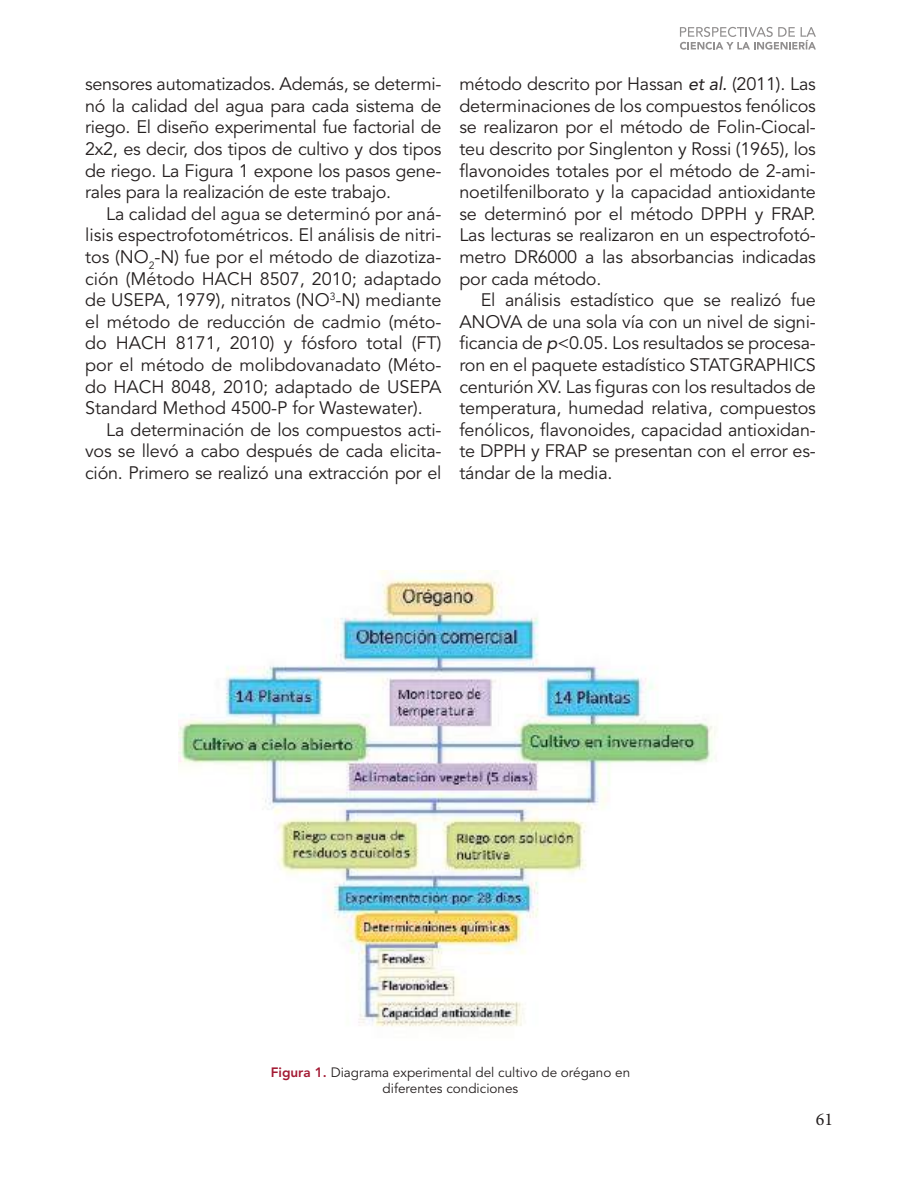
<style>
.page{position:relative;width:918px;height:1188px;background:#fff}
.page>*{position:absolute;margin:0;border:0;box-sizing:border-box;transform-origin:0 0}
.t1{font:18px/21.6px "Avenir LT Std";letter-spacing:-.01em;color:#241f1f;text-align:justify}
.t2{font:18px "Minion Pro";color:#241f1f}
.t3{font:13.5px/16.2px "Avenir LT Std";color:#241f1f;text-align:center}
.s1{font-style:italic}
.s2{font-weight:800;color:#a31a33}
</style>
<div class="page">
<svg style="left:680px;top:27px;width:136px;height:23px"></svg>
<img style="left:178px;top:571px;width:538px;height:456px">
<p class="t1" style="left:85px;top:74px;width:358px">sensores automatizados. Además, se determi&shy;nó la calidad del agua para cada sistema de riego. El diseño experimental fue factorial de 2x2, es decir, dos tipos de cultivo y dos tipos de riego. La Figura 1 expone los pasos gene&shy;rales para la realización de este trabajo.</p>
<p class="t1" style="left:85px;top:203px;width:358px;text-indent:21px">La calidad del agua se determinó por aná&shy;lisis espectrofotométricos. El análisis de nitri&shy;tos (NO<sub>2</sub>-N) fue por el método de diazotiza&shy;ción (Método HACH 8507, 2010; adaptado de USEPA, 1979), nitratos (NO<sup>3</sup>-N) mediante el método de reducción de cadmio (méto&shy;do HACH 8171, 2010) y fósforo total (FT) por el método de molibdovanadato (Méto&shy;do HACH 8048, 2010; adaptado de USEPA Standard Method 4500-P for Wastewater).</p>
<p class="t1" style="left:85px;top:419px;width:358px;text-indent:21px">La determinación de los compuestos acti&shy;vos se llevó a cabo después de cada elicita&shy;ción. Primero se realizó una extracción por el</p>
<p class="t1" style="left:459px;top:74px;width:358px">método descrito por Hassan <span class="s1">et al.</span> (2011). Las determinaciones de los compuestos fenólicos se realizaron por el método de Folin-Ciocal&shy;teu descrito por Singlenton y Rossi (1965), los flavonoides totales por el método de 2-ami&shy;noetilfenilborato y la capacidad antioxidante se determinó por el método DPPH y FRAP.<br>Las lecturas se realizaron en un espectrofotó&shy;metro DR6000 a las absorbancias indicadas por cada método.</p>
<p class="t1" style="left:459px;top:290px;width:358px;text-indent:21px">El análisis estadístico que se realizó fue ANOVA de una sola vía con un nivel de signi&shy;ficancia de <span class="s1">p</span>&lt;0.05. Los resultados se procesa&shy;ron en el paquete estadístico STATGRAPHICS centurión XV. Las figuras con los resultados de temperatura, humedad relativa, compuestos fenólicos, flavonoides, capacidad antioxidan&shy;te DPPH y FRAP se presentan con el error es&shy;tándar de la media.</p>
<p class="t3" style="left:271px;top:1064px;width:361px"><span class="s2">Figura 1.</span> Diagrama experimental del cultivo de orégano en diferentes condiciones</p>
<p class="t2" style="left:816px;top:1107px;width:19px">61</p>
</div>
